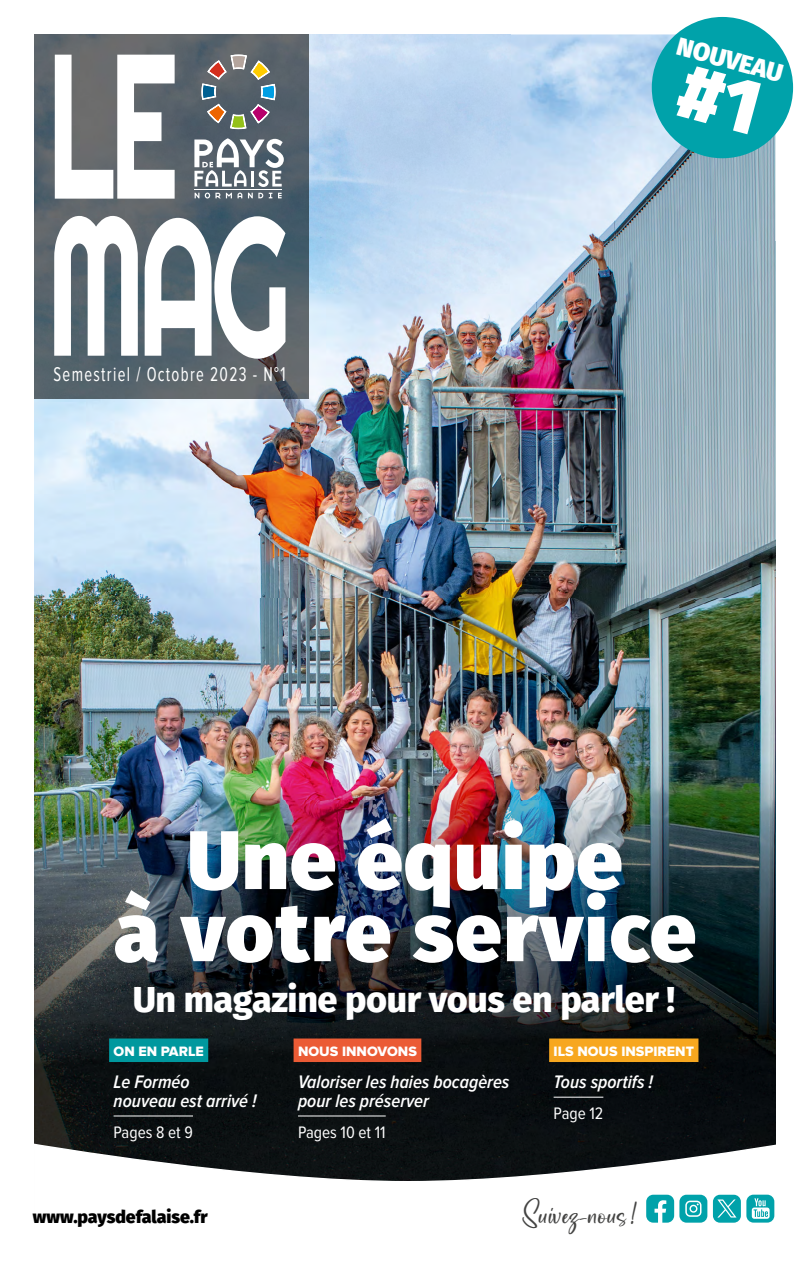
<style>
.page{position:relative;width:808px;height:1263px;background:#fff}
.page>*{position:absolute;margin:0;border:0;box-sizing:border-box;transform-origin:0 0}
.t1{font:800 83.1px/72.2px "Fira Sans";letter-spacing:.01em;color:#fff;text-align:center}
.t2{font:800 36px "Fira Sans";letter-spacing:-.01em;color:#fff}
.t3{font:28.35px "Newscript";letter-spacing:.025em;color:#434342}
.t4{font:800 25.2px "Fira Sans";color:#fff}
.t5{font:20.7px "Proxima Nova Cond";letter-spacing:.08em;color:#fff;scale:.8 1}
.t6{font:italic 600 18.75px/18.8px "Proxima Nova Cond";color:#fff}
.t7{font:800 17.7px "Fira Sans";color:#000}
.t8{font:17.25px "Proxima Nova Cond";color:#fff}
.t9{font:14.1px "Proxima Nova Extrabld";color:#fff}
</style>
<div class="page">
<img style="left:511px;top:34px;width:264px;height:1109px">
<img style="left:34px;top:398px;width:53px;height:200px">
<img style="left:299px;top:294px;width:212px;height:304px">
<img style="left:87px;top:398px;width:212px;height:200px">
<img style="left:34px;top:598px;width:477px;height:545px">
<svg style="left:34px;top:1143px;width:742px;height:80px"></svg>
<svg style="left:646px;top:1195px;width:61px;height:28px"></svg>
<div style="left:746px;top:1195px;width:28px;height:27px;background:#00a2aa;border-radius:7px"></div>
<svg style="left:713px;top:1195px;width:28px;height:28px"></svg>
<svg style="left:752px;top:1198px;width:17px;height:21px"></svg>
<div style="left:652px;top:17px;width:141px;height:141px;background:#00a2aa;border-radius:50%"></div>
<div style="left:109px;top:1038px;width:99px;height:24px;background:#00989e"></div>
<hr style="left:114px;top:1115px;width:79px;height:1px;background:#fff">
<div style="left:294px;top:1038px;width:127px;height:24px;background:#eb5b35"></div>
<hr style="left:298px;top:1115px;width:88px;height:1px;background:#fff">
<div style="left:549px;top:1038px;width:149px;height:24px;background:#f7a71f"></div>
<hr style="left:554px;top:1097px;width:49px;height:1px;background:#fff">
<img style="left:34px;top:34px;width:275px;height:364px">
<svg style="left:54px;top:216px;width:231px;height:143px"></svg>
<svg style="left:55px;top:55px;width:120px;height:144px"></svg>
<svg style="left:195px;top:193px;width:4px;height:5px"></svg>
<svg style="left:205px;top:193px;width:37px;height:5px"></svg>
<svg style="left:248px;top:193px;width:15px;height:5px"></svg>
<svg style="left:269px;top:193px;width:3px;height:5px"></svg>
<svg style="left:278px;top:193px;width:4px;height:5px"></svg>
<hr style="left:194px;top:190px;width:88px;height:1px;background:#fff">
<svg style="left:194px;top:138px;width:90px;height:49px"></svg>
<svg style="left:201px;top:55px;width:75px;height:74px;background:#757778"></svg>
<p class="t5" style="left:54px;top:363px;width:291px">Semestriel / Octobre 2023 - N°1</p>
<h3 class="t4" style="left:683px;top:24px;width:110px;rotate:15deg">NOUVEAU</h3>
<h1 class="t1" style="left:114px;top:816px;width:584px">Une équipe<br>à votre service</h1>
<h2 class="t2" style="left:133px;top:968px;width:544px">Un magazine pour vous en parler !</h2>
<p class="t9" style="left:114px;top:1043px;width:92px">ON EN PARLE</p>
<p class="t6" style="left:114px;top:1073px;width:145px">Le Forméo nouveau est arrivé !</p>
<p class="t8" style="left:114px;top:1122px;width:81px">Pages 8 et 9</p>
<p class="t7" style="left:33px;top:1201px;width:176px">www.paysdefalaise.fr</p>
<p class="t9" style="left:298px;top:1043px;width:120px">NOUS INNOVONS</p>
<p class="t6" style="left:298px;top:1073px;width:213px">Valoriser les haies bocagères pour les préserver</p>
<p class="t8" style="left:298px;top:1122px;width:89px">Pages 10 et 11</p>
<p class="t9" style="left:554px;top:1043px;width:142px">ILS NOUS INSPIRENT</p>
<p class="t6" style="left:554px;top:1073px;width:101px">Tous sportifs !</p>
<p class="t8" style="left:554px;top:1104px;width:51px">Page 12</p>
<h3 class="t3" style="left:522px;top:1197px;width:116px">Suivez-nous !</h3>
</div>
